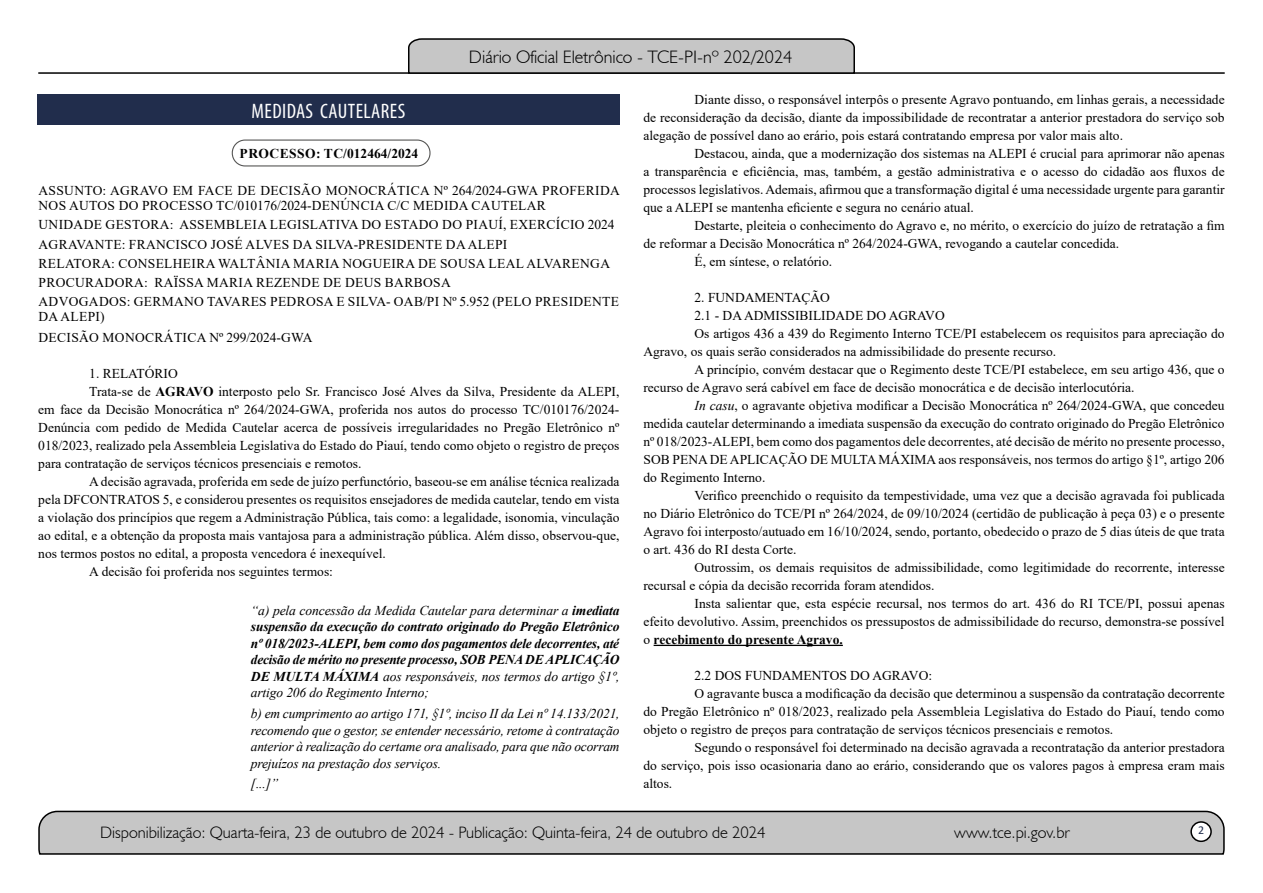
<style>
.page{position:relative;width:1263px;height:893px;background:#fff}
.page>*{position:absolute;margin:0;border:0;box-sizing:border-box;transform-origin:0 0}
.t1{font:condensed 21px "Myriad Pro";letter-spacing:.02em;color:#fff}
.t2{font:300 18px "Humanist 521 BT";color:#000}
.t3{font:300 16.5px "Humanist 521 BT";color:#000}
.t4{font:13.5px/18px "Times New Roman";color:#000;text-align:justify}
.t5{font:13.5px/19.2px "Times New Roman";letter-spacing:.025em;color:#000}
.t6{font:italic 700 13.5px/16.5px "Times New Roman";letter-spacing:-.015em;color:#000;text-align:justify}
.t7{font:italic 13.5px/16.5px "Times New Roman";letter-spacing:-.01em;color:#000;text-align:justify}
.t8{font:700 13.5px "Times New Roman";color:#000}
.t9{font:700 13.5px "Times New Roman";letter-spacing:.02em;color:#000}
.t10{font:12px "Calibri";color:#212d4c}
.s1{font-weight:700}
.s2{font-weight:400}
.s3{font-style:italic}
</style>
<div class="page">
<svg style="left:38px;top:810px;width:1187px;height:45px"></svg>
<div style="left:1191px;top:822px;width:20px;height:19px;background:#fff;border-radius:50%"></div>
<div style="left:1190px;top:821px;width:22px;height:21px;border:2px solid #000;border-radius:50%"></div>
<hr style="left:38px;top:72px;width:1187px;height:2px;background:#000">
<svg style="left:407px;top:38px;width:449px;height:36px"></svg>
<div style="left:37px;top:94px;width:582px;height:31px;background:#212d4c"></div>
<div style="left:232px;top:140px;width:199px;height:27px;border:1px solid #575756;border-radius:13px"></div>
<hr style="left:654px;top:645px;width:189px;height:1px;background:#000">
<h2 class="t2" style="left:469px;top:46px;width:325px">Diário Oficial Eletrônico - TCE-PI-nº 202/2024</h2>
<h1 class="t1" style="left:251px;top:98px;width:155px">MEDIDAS CAUTELARES</h1>
<p class="t9" style="left:240px;top:144px;width:180px">PROCESSO: TC/012464/2024</p>
<p class="t5" style="left:39px;top:183px;width:583px;line-height:15px">ASSUNTO: AGRAVO EM FACE DE DECISÃO MONOCRÁTICA Nº 264/2024-GWA PROFERIDA<br>NOS AUTOS DO PROCESSO TC/010176/2024-DENÚNCIA C/C MEDIDA CAUTELAR</p>
<p class="t5" style="left:39px;top:215px;width:582px">UNIDADE GESTORA: ASSEMBLEIA LEGISLATIVA DO ESTADO DO PIAUÍ, EXERCÍCIO 2024<br>AGRAVANTE: FRANCISCO JOSÉ ALVES DA SILVA-PRESIDENTE DA ALEPI<br>RELATORA: CONSELHEIRA WALTÂNIA MARIA NOGUEIRA DE SOUSA LEAL ALVARENGA PROCURADORA: RAÏSSA MARIA REZENDE DE DEUS BARBOSA<br>ADVOGADOS: GERMANO TAVARES PEDROSA E SILVA- OAB/PI Nº 5.952 (PELO PRESIDENTE</p>
<p class="t5" style="left:39px;top:306px;width:275px;line-height:20.7px">DA ALEPI)<br>DECISÃO MONOCRÁTICA Nº 299/2024-GWA</p>
<p class="t4" style="left:89px;top:364px;width:90px">1. RELATÓRIO</p>
<p class="t4" style="left:89px;top:382px;width:532px">Trata-se de <span class="s1">AGRAVO</span> interposto pelo Sr. Francisco José Alves da Silva, Presidente da ALEPI,</p>
<p class="t4" style="left:38px;top:400px;width:583px">em face da Decisão Monocrática nº 264/2024-GWA, proferida nos autos do processo TC/010176/2024-</p>
<p class="t4" style="left:38px;top:418px;width:583px">Denúncia com pedido de Medida Cautelar acerca de possíveis irregularidades no Pregão Eletrônico nº</p>
<p class="t4" style="left:38px;top:436px;width:583px">018/2023, realizado pela Assembleia Legislativa do Estado do Piauí, tendo como objeto o registro de preços</p>
<p class="t4" style="left:38px;top:454px;width:325px">para contratação de serviços técnicos presenciais e remotos.</p>
<p class="t4" style="left:89px;top:472px;width:532px">A decisão agravada, proferida em sede de juízo perfunctório, baseou-se em análise técnica realizada</p>
<p class="t4" style="left:38px;top:490px;width:583px">pela DFCONTRATOS 5, e considerou presentes os requisitos ensejadores de medida cautelar, tendo em vista</p>
<p class="t4" style="left:38px;top:508px;width:583px">a violação dos princípios que regem a Administração Pública, tais como: a legalidade, isonomia, vinculação</p>
<p class="t4" style="left:38px;top:526px;width:583px">ao edital, e a obtenção da proposta mais vantajosa para a administração pública. Além disso, observou-que,</p>
<p class="t4" style="left:38px;top:544px;width:349px">nos termos postos no edital, a proposta vencedora é inexequível.</p>
<p class="t4" style="left:89px;top:562px;width:245px">A decisão foi proferida nos seguintes termos:</p>
<p class="t6" style="left:251px;top:602px;width:370px"><span class="s2">“a) pela concessão da Medida Cautelar para determinar a</span> imediata suspensão da execução do contrato originado do Pregão Eletrônico nº 018/2023-ALEPI, bem como dos pagamentos dele decorrentes, até decisão de mérito no presente processo, SOB PENA DE APLICAÇÃO DE MULTA MÁXIMA <span class="s2">aos responsáveis, nos termos do artigo §1º, artigo 206 do Regimento Interno;</span></p>
<p class="t7" style="left:251px;top:705px;width:370px">b) em cumprimento ao artigo 171, §1º, inciso II da Lei nº 14.133/2021, recomendo que o gestor, se entender necessário, retome à contratação anterior à realização do certame ora analisado, para que não ocorram prejuízos na prestação dos serviços.</p>
<p class="t7" style="left:251px;top:775px;width:29px">[...]”</p>
<p class="t4" style="left:643px;top:90px;width:583px;text-indent:51px">Diante disso, o responsável interpôs o presente Agravo pontuando, em linhas gerais, a necessidade de reconsideração da decisão, diante da impossibilidade de recontratar a anterior prestadora do serviço sob alegação de possível dano ao erário, pois estará contratando empresa por valor mais alto.</p>
<p class="t4" style="left:643px;top:144px;width:583px;text-indent:51px">Destacou, ainda, que a modernização dos sistemas na ALEPI é crucial para aprimorar não apenas a transparência e eficiência, mas, também, a gestão administrativa e o acesso do cidadão aos fluxos de processos legislativos. Ademais, afirmou que a transformação digital é uma necessidade urgente para garantir que a ALEPI se mantenha eficiente e segura no cenário atual.</p>
<p class="t4" style="left:694px;top:216px;width:532px">Destarte, pleiteia o conhecimento do Agravo e, no mérito, o exercício do juízo de retratação a fim</p>
<p class="t4" style="left:643px;top:234px;width:477px">de reformar a Decisão Monocrática nº 264/2024-GWA, revogando a cautelar concedida.</p>
<p class="t4" style="left:694px;top:252px;width:139px">É, em síntese, o relatório.</p>
<p class="t4" style="left:694px;top:288px;width:137px">2. FUNDAMENTAÇÃO</p>
<p class="t4" style="left:694px;top:306px;width:252px">2.1 - DA ADMISSIBILIDADE DO AGRAVO</p>
<p class="t4" style="left:694px;top:324px;width:532px">Os artigos 436 a 439 do Regimento Interno TCE/PI estabelecem os requisitos para apreciação do</p>
<p class="t4" style="left:643px;top:342px;width:414px">Agravo, os quais serão considerados na admissibilidade do presente recurso.</p>
<p class="t4" style="left:694px;top:360px;width:532px">A princípio, convém destacar que o Regimento deste TCE/PI estabelece, em seu artigo 436, que o</p>
<p class="t4" style="left:643px;top:378px;width:493px">recurso de Agravo será cabível em face de decisão monocrática e de decisão interlocutória.</p>
<p class="t4" style="left:694px;top:396px;width:532px"><span class="s3">In casu</span>, o agravante objetiva modificar a Decisão Monocrática nº 264/2024-GWA, que concedeu</p>
<p class="t4" style="left:643px;top:414px;width:583px">medida cautelar determinando a imediata suspensão da execução do contrato originado do Pregão Eletrônico</p>
<p class="t4" style="left:643px;top:432px;width:583px">nº 018/2023-ALEPI, bem como dos pagamentos dele decorrentes, até decisão de mérito no presente processo,</p>
<p class="t4" style="left:643px;top:450px;width:583px">SOB PENA DE APLICAÇÃO DE MULTA MÁXIMA aos responsáveis, nos termos do artigo §1º, artigo 206</p>
<p class="t4" style="left:643px;top:468px;width:123px">do Regimento Interno.</p>
<p class="t4" style="left:694px;top:486px;width:532px">Verifico preenchido o requisito da tempestividade, uma vez que a decisão agravada foi publicada</p>
<p class="t4" style="left:643px;top:504px;width:583px">no Diário Eletrônico do TCE/PI nº 264/2024, de 09/10/2024 (certidão de publicação à peça 03) e o presente</p>
<p class="t4" style="left:643px;top:522px;width:583px">Agravo foi interposto/autuado em 16/10/2024, sendo, portanto, obedecido o prazo de 5 dias úteis de que trata</p>
<p class="t4" style="left:643px;top:540px;width:154px">o art. 436 do RI desta Corte.</p>
<p class="t4" style="left:694px;top:558px;width:532px">Outrossim, os demais requisitos de admissibilidade, como legitimidade do recorrente, interesse</p>
<p class="t4" style="left:643px;top:576px;width:292px">recursal e cópia da decisão recorrida foram atendidos.</p>
<p class="t4" style="left:694px;top:594px;width:532px">Insta salientar que, esta espécie recursal, nos termos do art. 436 do RI TCE/PI, possui apenas</p>
<p class="t4" style="left:643px;top:612px;width:583px">efeito devolutivo. Assim, preenchidos os pressupostos de admissibilidade do recurso, demonstra-se possível</p>
<p class="t8" style="left:643px;top:629px;width:201px"><span class="s2">o</span> recebimento do presente Agravo.</p>
<p class="t4" style="left:694px;top:666px;width:239px">2.2 DOS FUNDAMENTOS DO AGRAVO:</p>
<p class="t4" style="left:694px;top:684px;width:532px">O agravante busca a modificação da decisão que determinou a suspensão da contratação decorrente</p>
<p class="t4" style="left:643px;top:702px;width:583px">do Pregão Eletrônico nº 018/2023, realizado pela Assembleia Legislativa do Estado do Piauí, tendo como</p>
<p class="t4" style="left:643px;top:720px;width:471px">objeto o registro de preços para contratação de serviços técnicos presenciais e remotos.</p>
<p class="t4" style="left:694px;top:738px;width:532px">Segundo o responsável foi determinado na decisão agravada a recontratação da anterior prestadora</p>
<p class="t4" style="left:643px;top:756px;width:583px">do serviço, pois isso ocasionaria dano ao erário, considerando que os valores pagos à empresa eram mais</p>
<p class="t4" style="left:643px;top:774px;width:30px">altos.</p>
<p class="t3" style="left:100px;top:822px;width:667px">Disponibilização: Quarta-feira, 23 de outubro de 2024 - Publicação: Quinta-feira, 24 de outubro de 2024</p>
<p class="t3" style="left:954px;top:822px;width:117px">www.tce.pi.gov.br</p>
<p class="t10" style="left:1198px;top:821px;width:8px">2</p>
</div>
